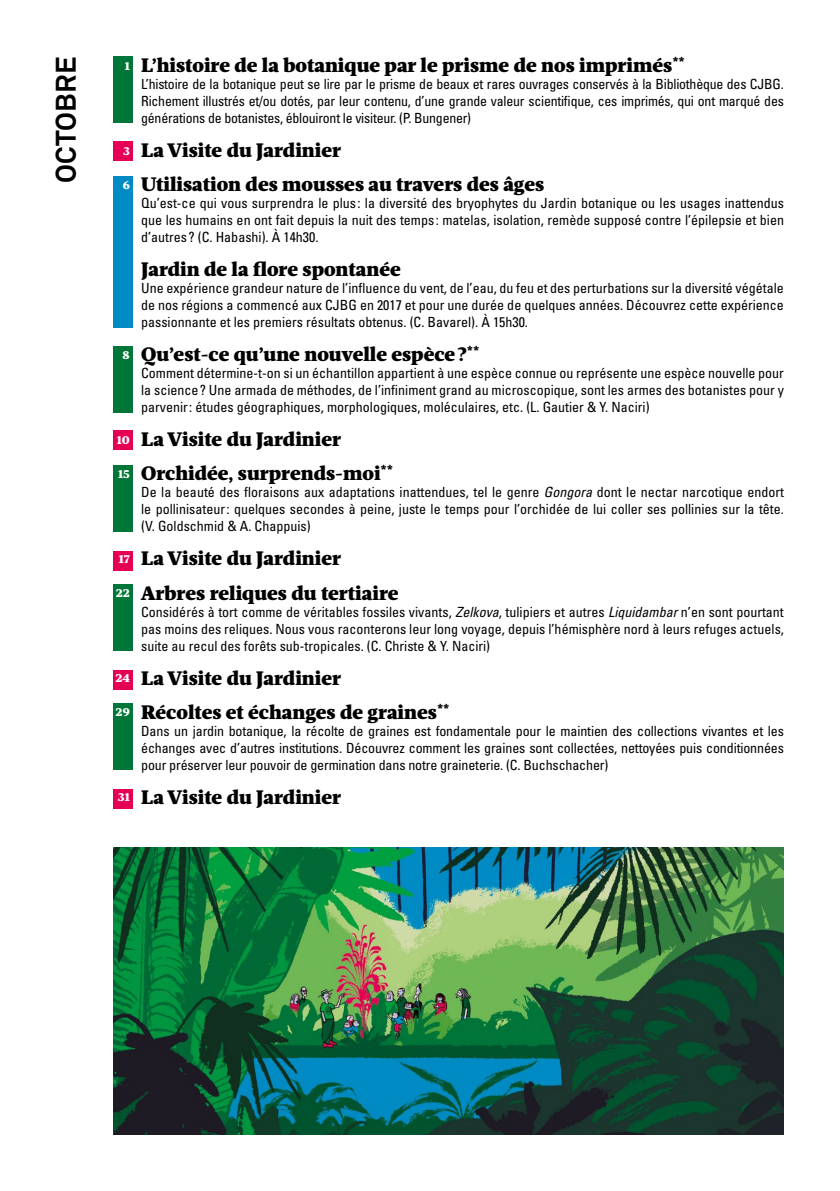
<style>
.page{position:relative;width:840px;height:1191px;background:#fff}
.page>*{position:absolute;margin:0;border:0;box-sizing:border-box;transform-origin:0 0}
.t1{font:700 28px "Akkurat Std";letter-spacing:.01em;color:#000}
.t2{font:900 20px/34px "Mafra";color:#000}
.t3{font:condensed 14px/17px "Univers";color:#000;text-align:justify}
.t4{font:900 12px "Mafra";color:#fff}
.s1{font-style:italic}
</style>
<div class="page">
<div style="left:113px;top:789px;width:20px;height:19px;background:#e50056"></div>
<div style="left:113px;top:703px;width:20px;height:67px;background:#007639"></div>
<div style="left:113px;top:585px;width:20px;height:66px;background:#007639"></div>
<div style="left:113px;top:670px;width:20px;height:19px;background:#e50056"></div>
<div style="left:113px;top:465px;width:20px;height:66px;background:#007639"></div>
<div style="left:113px;top:551px;width:20px;height:19px;background:#e50056"></div>
<div style="left:113px;top:57px;width:20px;height:66px;background:#007639"></div>
<div style="left:113px;top:142px;width:20px;height:19px;background:#e50056"></div>
<div style="left:113px;top:176px;width:20px;height:151px;background:#008bc5"></div>
<div style="left:113px;top:346px;width:20px;height:67px;background:#007639"></div>
<div style="left:113px;top:431px;width:20px;height:19px;background:#e50056"></div>
<img style="left:113px;top:848px;width:669px;height:286px">
<h1 class="t1" style="left:49px;top:183px;width:127px;rotate:-90deg">OCTOBRE</h1>
<h2 class="t2" style="left:141px;top:49px;width:545px">L’histoire de la botanique par le prisme de nos imprimés<sup>**</sup></h2>
<p class="t4" style="left:125px;top:59px;width:7px">1</p>
<p class="t3" style="left:141px;top:75px;width:644px">L’histoire de la botanique peut se lire par le prisme de beaux et rares ouvrages conservés à la Bibliothèque des CJBG.<br>Richement illustrés et/ou dotés, par leur contenu, d’une grande valeur scientifique, ces imprimés, qui ont marqué des générations de botanistes, éblouiront le visiteur. (P. Bungener)</p>
<h2 class="t2" style="left:141px;top:134px;width:404px">La Visite du Jardinier<br>Utilisation des mousses au travers des âges</h2>
<p class="t3" style="left:141px;top:194px;width:644px">Qu’est-ce qui vous surprendra le plus: la diversité des bryophytes du Jardin botanique ou les usages inattendus que les humains en ont fait depuis la nuit des temps: matelas, isolation, remède supposé contre l’épilepsie et bien d’autres? (C. Habashi). À 14h30.</p>
<h2 class="t2" style="left:141px;top:253px;width:261px">Jardin de la flore spontanée</h2>
<p class="t3" style="left:141px;top:279px;width:644px">Une expérience grandeur nature de l’influence du vent, de l’eau, du feu et des perturbations sur la diversité végétale de nos régions a commencé aux CJBG en 2017 et pour une durée de quelques années. Découvrez cette expérience passionnante et les premiers résultats obtenus. (C. Bavarel). À 15h30.</p>
<h2 class="t2" style="left:141px;top:338px;width:339px">Qu’est-ce qu’une nouvelle espèce?<sup>**</sup></h2>
<p class="t3" style="left:141px;top:364px;width:644px">Comment détermine-t-on si un échantillon appartient à une espèce connue ou représente une espèce nouvelle pour la science? Une armada de méthodes, de l’infiniment grand au microscopique, sont les armes des botanistes pour y parvenir: études géographiques, morphologiques, moléculaires, etc. (L. Gautier &amp; Y. Naciri)</p>
<h2 class="t2" style="left:141px;top:423px;width:253px">La Visite du Jardinier<br>Orchidée, surprends-moi<sup>**</sup></h2>
<p class="t3" style="left:141px;top:483px;width:644px">De la beauté des floraisons aux adaptations inattendues, tel le genre <span class="s1">Gongora</span> dont le nectar narcotique endort le pollinisateur: quelques secondes à peine, juste le temps pour l’orchidée de lui coller ses pollinies sur la tête. (V. Goldschmid &amp; A. Chappuis)</p>
<h2 class="t2" style="left:141px;top:542px;width:259px">La Visite du Jardinier<br>Arbres reliques du tertiaire</h2>
<p class="t3" style="left:141px;top:602px;width:644px">Considérés à tort comme de véritables fossiles vivants, <span class="s1">Zelkova</span>, tulipiers et autres <span class="s1">Liquidambar</span> n’en sont pourtant pas moins des reliques. Nous vous raconterons leur long voyage, depuis l’hémisphère nord à leurs refuges actuels, suite au recul des forêts sub-tropicales. (C. Christe &amp; Y. Naciri)</p>
<h2 class="t2" style="left:141px;top:661px;width:310px">La Visite du Jardinier<br>Récoltes et échanges de graines<sup>**</sup></h2>
<p class="t3" style="left:141px;top:721px;width:644px">Dans un jardin botanique, la récolte de graines est fondamentale pour le maintien des collections vivantes et les échanges avec d’autres institutions. Découvrez comment les graines sont collectées, nettoyées puis conditionnées pour préserver leur pouvoir de germination dans notre graineterie. (C. Buchschacher)</p>
<h2 class="t2" style="left:141px;top:780px;width:201px">La Visite du Jardinier</h2>
<p class="t4" style="left:123px;top:144px;width:8px">3</p>
<p class="t4" style="left:123px;top:178px;width:9px">6</p>
<p class="t4" style="left:122px;top:348px;width:9px">8</p>
<p class="t4" style="left:117px;top:433px;width:15px">10</p>
<p class="t4" style="left:118px;top:467px;width:13px">15</p>
<p class="t4" style="left:119px;top:552px;width:13px">17</p>
<p class="t4" style="left:116px;top:586px;width:16px">22</p>
<p class="t4" style="left:115px;top:671px;width:16px">24</p>
<p class="t4" style="left:116px;top:705px;width:16px">29</p>
<p class="t4" style="left:118px;top:790px;width:13px">31</p>
</div>
